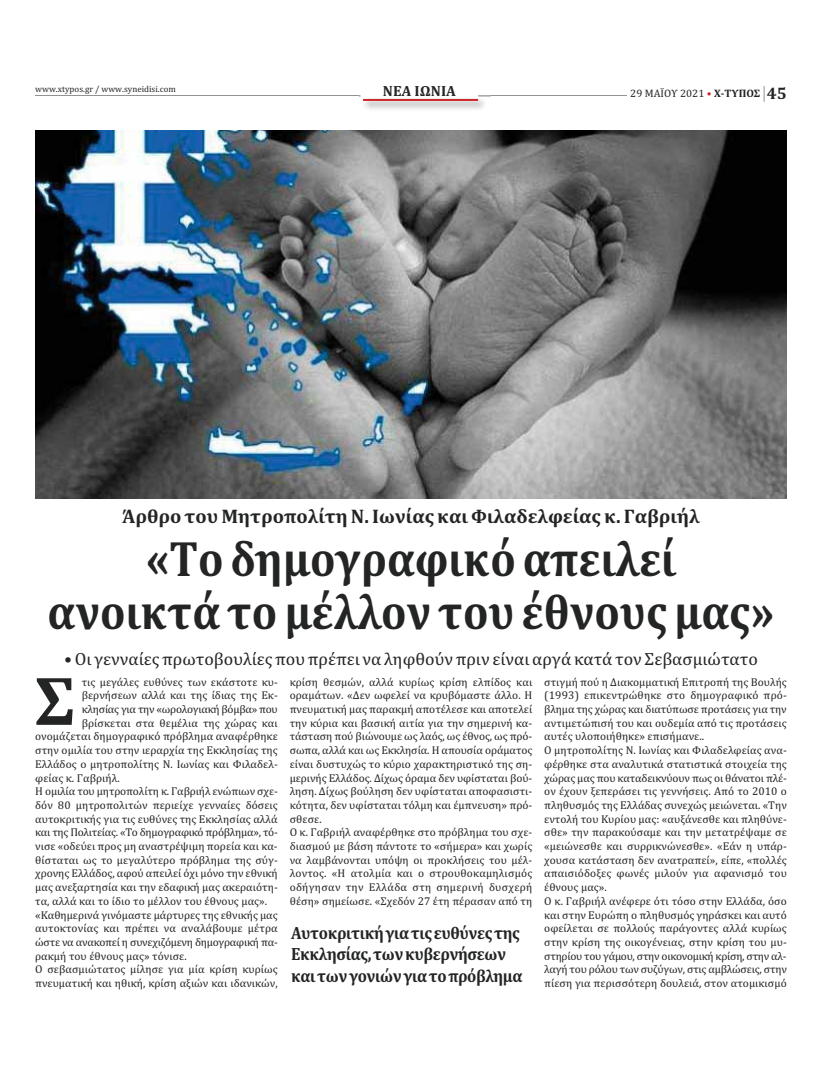
<style>
.page{position:relative;width:822px;height:1077px;background:#fff}
.page>*{position:absolute;margin:0;border:0;box-sizing:border-box;transform-origin:0 0}
.t1{font:700 69.8px "Cambria";color:#232424}
.t2{font:700 50.4px/52.4px "Cambria";color:#232424;text-align:center;scale:.89 1}
.t3{font:700 19.9px "Cambria";color:#232424}
.t4{font:700 17.9px/21.5px "Cambria";letter-spacing:-.025em;color:#232424;scale:.91 1}
.t5{font:17.9px "Cambria";color:#232424}
.t6{font:700 14.9px "Cambria";color:#262425}
.t7{font:11.4px/13.7px "Cambria";letter-spacing:.005em;color:#232424}
.t8{font:11.4px "Cambria";letter-spacing:-.025em;color:#232424}
.t9{font:11.4px "Cambria";letter-spacing:-.02em;color:#232424}
.t10{font:10.9px "Cambria";color:#232424}
.t11{font:8.9px "Cambria";color:#232424}
.s1{color:#cb242a}
.s2{font-weight:700}
.s3{font-weight:700;font-size:16.9px}
</style>
<div class="page">
<hr style="left:35px;top:95px;width:592px;height:1px;background:#929292">
<img style="left:359px;top:95px;width:132px;height:15px">
<img style="left:361px;top:95px;width:117px;height:4px">
<svg style="left:384px;top:95px;width:72px;height:1px"></svg>
<hr style="left:363px;top:99px;width:115px;height:2px;background:#cb242a">
<svg style="left:764px;top:86px;width:1px;height:16px"></svg>
<img style="left:35px;top:131px;width:752px;height:368px">
<p class="t11" style="left:35px;top:86px;width:142px">www.xtypos.gr / www.syneidisi.com</p>
<h3 class="t6" style="left:383px;top:86px;width:75px">ΝΕΑ ΙΩΝΙΑ</h3>
<p class="t10" style="left:630px;top:89px;width:158px">29 MAΪΟΥ 2021 <span class="s1">•</span> <span class="s2">Χ‑ΤΥΠΟΣ</span> <span class="s3">45</span></p>
<h3 class="t3" style="left:122px;top:509px;width:579px">Άρθρο του Μητροπολίτη Ν. Ιωνίας και Φιλαδελφείας κ. Γαβριήλ</h3>
<h2 class="t2" style="left:48px;top:538px;width:818px">«Το δημογραφικό απειλεί<br>ανοικτά το μέλλον του έθνους μας»</h2>
<h3 class="t5" style="left:64px;top:653px;width:695px">• Οι γενναίες πρωτοβουλίες που πρέπει να ληφθούν πριν είναι αργά κατά τον Σεβασμιώτατο</h3>
<p class="t7" style="left:82px;top:676px;width:198px">τις μεγάλες ευθύνες των εκάστοτε κυ‐</p>
<p class="t7" style="left:82px;top:690px;width:198px">βερνήσεων αλλά και της ίδιας της Εκ‐</p>
<p class="t8" style="left:82px;top:705px;width:198px">κλησίας για την «ωρολογιακή βόμβα» που</p>
<p class="t7" style="left:82px;top:717px;width:197px">βρίσκεται στα θεμέλια της χώρας και</p>
<p class="t7" style="left:35px;top:731px;width:244px">ονομάζεται δημογραφικό πρόβλημα αναφέρθηκε</p>
<p class="t7" style="left:35px;top:745px;width:244px">στην ομιλία του στην ιεραρχία της Εκκλησίας της</p>
<p class="t7" style="left:35px;top:758px;width:244px">Ελλάδος ο μητροπολίτης Ν. Ιωνίας και Φιλαδελ‐</p>
<p class="t7" style="left:35px;top:772px;width:86px">φείας κ. Γαβριήλ.</p>
<p class="t7" style="left:35px;top:786px;width:244px">Η ομιλία του μητροπολίτη κ. Γαβριήλ ενώπιων σχε‐</p>
<p class="t7" style="left:35px;top:799px;width:244px">δόν 80 μητροπολιτών περιείχε γενναίες δόσεις</p>
<p class="t7" style="left:35px;top:813px;width:244px">αυτοκριτικής για τις ευθύνες της Εκκλησίας αλλά</p>
<p class="t8" style="left:35px;top:828px;width:244px">και της Πολιτείας. «Το δημογραφικό πρόβλημα», τό‐</p>
<p class="t7" style="left:35px;top:840px;width:244px">νισε «οδεύει προς μη αναστρέψιμη πορεία και κα‐</p>
<p class="t7" style="left:35px;top:854px;width:244px">θίσταται ως το μεγαλύτερο πρόβλημα της σύγ‐</p>
<p class="t7" style="left:35px;top:868px;width:244px">χρονης Ελλάδος, αφού απειλεί όχι μόνο την εθνική</p>
<p class="t7" style="left:35px;top:882px;width:244px">μας ανεξαρτησία και την εδαφική μας ακεραιότη‐</p>
<p class="t7" style="left:35px;top:895px;width:234px">τα, αλλά και το ίδιο το μέλλον του έθνους μας».</p>
<p class="t7" style="left:35px;top:909px;width:244px">«Καθημερινά γινόμαστε μάρτυρες της εθνικής μας</p>
<p class="t7" style="left:35px;top:923px;width:244px">αυτοκτονίας και πρέπει να αναλάβουμε μέτρα</p>
<p class="t9" style="left:35px;top:938px;width:244px">ώστε να ανακοπεί η συνεχιζόμενη δημογραφική πα‐</p>
<p class="t7" style="left:35px;top:950px;width:153px">ρακμή του έθνους μας» τόνισε.</p>
<p class="t7" style="left:35px;top:964px;width:244px">Ο σεβασμιώτατος μίλησε για μία κρίση κυρίως</p>
<p class="t7" style="left:35px;top:978px;width:244px">πνευματική και ηθική, κρίση αξιών και ιδανικών,</p>
<h1 class="t1" style="left:35px;top:676px;width:42px">Σ</h1>
<p class="t7" style="left:290px;top:676px;width:244px">κρίση θεσμών, αλλά κυρίως κρίση ελπίδος και οραμάτων. «Δεν ωφελεί να κρυβόμαστε άλλο. Η πνευματική μας παρακμή αποτέλεσε και αποτελεί την κύρια και βασική αιτία για την σημερινή κα‐ τάσταση πού βιώνουμε ως λαός, ως έθνος, ως πρό‐ σωπα, αλλά και ως Εκκλησία. Η απουσία οράματος είναι δυστυχώς το κύριο χαρακτηριστικό της ση‐ μερινής Ελλάδος. Δίχως όραμα δεν υφίσταται βού‐ ληση. Δίχως βούληση δεν υφίσταται αποφασιστι‐ κότητα, δεν υφίσταται τόλμη και έμπνευση» πρό‐ σθεσε.<br>Ο κ. Γαβριήλ αναφέρθηκε στο πρόβλημα του σχε‐ διασμού με βάση πάντοτε το «σήμερα» και χωρίς να λαμβάνονται υπόψη οι προκλήσεις του μέλ‐ λοντος. «Η ατολμία και ο στρουθοκαμηλισμός οδήγησαν την Ελλάδα στη σημερινή δυσχερή θέση» σημείωσε. «Σχεδόν 27 έτη πέρασαν από τη</p>
<p class="t7" style="left:544px;top:676px;width:244px">στιγμή πού η Διακομματική Επιτροπή της Βουλής (1993) επικεντρώθηκε στο δημογραφικό πρό‐ βλημα της χώρας και διατύπωσε προτάσεις για την αντιμετώπισή του και ουδεμία από τις προτάσεις αυτές υλοποιήθηκε» επισήμανε..<br>Ο μητροπολίτης Ν. Ιωνίας και Φιλαδελφείας ανα‐ φέρθηκε στα αναλυτικά στατιστικά στοιχεία της χώρας μας που καταδεικνύουν πως οι θάνατοι πλέ‐ ον έχουν ξεπεράσει τις γεννήσεις. Από το 2010 ο πληθυσμός της Ελλάδας συνεχώς μειώνεται. «Την εντολή του Κυρίου μας: «αυξάνεσθε και πληθύνε‐ σθε» την παρακούσαμε και την μετατρέψαμε σε «μειώνεσθε και συρρικνώνεσθε». «Εάν η υπάρ‐ χουσα κατάσταση δεν ανατραπεί», είπε, «πολλές απαισιόδοξες φωνές μιλούν για αφανισμό του έθνους μας».<br>Ο κ. Γαβριήλ ανέφερε ότι τόσο στην Ελλάδα, όσο και στην Ευρώπη ο πληθυσμός γηράσκει και αυτό οφείλεται σε πολλούς παράγοντες αλλά κυρίως στην κρίση της οικογένειας, στην κρίση του μυ‐ στηρίου του γάμου, στην οικονομική κρίση, στην αλ‐ λαγή του ρόλου των συζύγων, στις αμβλώσεις, στην πίεση για περισσότερη δουλειά, στον ατομικισμό</p>
<h3 class="t4" style="left:291px;top:924px;width:256px">Αυτοκριτική για τις ευθύνες της<br>Εκκλησίας, των κυβερνήσεων και των γονιών για το πρόβλημα</h3>
</div>
